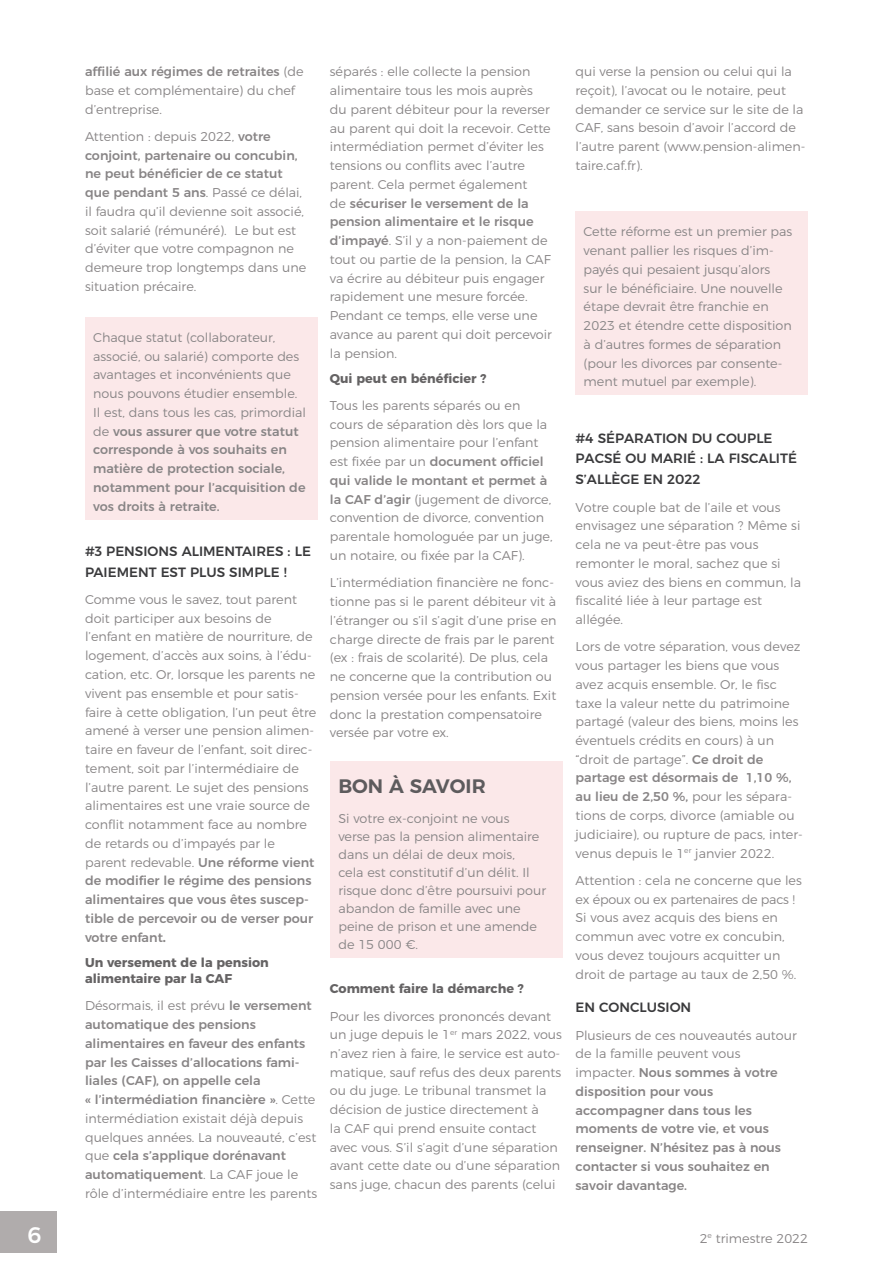
<style>
.page{position:relative;width:893px;height:1263px;background:#fff}
.page>*{position:absolute;margin:0;border:0;box-sizing:border-box;transform-origin:0 0}
.t1{font:500 22.5px "Montserrat";color:#fff}
.Bon_à_savoir_Titre{font:600 19.5px "Montserrat";color:#5d5b5d}
.texte{font:500 13.5px/20.5px "Montserrat";color:#3a3a3c}
.Titre_1{font:500 13.5px/21px "Montserrat";color:#3a3a3c}
.texte-2{font:300 12.75px/18.8px "Montserrat";color:#888586}
.texte-3{font:500 12.75px/18.8px "Montserrat";color:#888586}
.Bon_à_savoir_Texte{font:300 12.75px/18px "Montserrat";color:#888586}
.Titre_1-2{font:300 12.75px/18.8px "Montserrat";color:#888586}
.Titre_2{font:700 12.75px/16.5px "Montserrat";color:#656364}
.s1{font-weight:500}
.s2{font-weight:700}
.s3{font-weight:300}
</style>
<div class="page">
<div style="left:0;top:1210px;width:57px;height:42px;background:#b0acac"></div>
<div style="left:85px;top:317px;width:232px;height:202px;background:#fbe8e9"></div>
<div style="left:575px;top:211px;width:233px;height:184px;background:#fbe8e9"></div>
<div style="left:330px;top:761px;width:232px;height:197px;background:#fbe8e9"></div>
<p class="texte-2" style="left:85px;top:61px;width:220px"><span class="s1">affilié aux régimes de retraites</span> (de base et complémentaire) du chef d’entreprise.</p>
<p class="texte-2" style="left:85px;top:126px;width:223px">Attention : depuis 2022, <span class="s1">votre conjoint, partenaire ou concubin, ne peut bénéficier de ce statut que pendant 5 ans</span>. Passé ce délai, il faudra qu’il devienne soit associé, soit salarié (rémunéré). Le but est d’éviter que votre compagnon ne demeure trop longtemps dans une situation précaire.</p>
<p class="texte-2" style="left:93px;top:327px;width:214px">Chaque statut (collaborateur, associé, ou salarié) comporte des avantages et inconvénients que nous pouvons étudier ensemble.<br>Il est, dans tous les cas, primordial de <span class="s1">vous assurer que votre statut corresponde à vos souhaits en matière de protection sociale, notamment pour l’acquisition de vos droits à retraite.</span></p>
<p class="Titre_1" style="left:85px;top:539px;width:227px">#3 PENSIONS ALIMENTAIRES : LE<br>PAIEMENT EST PLUS SIMPLE !</p>
<p class="texte-2" style="left:85px;top:589px;width:233px">Comme vous le savez, tout parent doit participer aux besoins de l’enfant en matière de nourriture, de logement, d’accès aux soins, à l’édu&shy;cation, etc. Or, lorsque les parents ne vivent pas ensemble et pour satis&shy;faire à cette obligation, l’un peut être amené à verser une pension alimen&shy;taire en faveur de l’enfant, soit direc&shy;tement, soit par l’intermédiaire de l’autre parent. Le sujet des pensions alimentaires est une vraie source de conflit notamment face au nombre de retards ou d’impayés par le parent redevable. <span class="s1">Une réforme vient de modifier le régime des pensions alimentaires que vous êtes suscep&shy;tible de percevoir ou de verser pour votre enfant</span><span class="s2">.</span></p>
<p class="Titre_2" style="left:85px;top:953px;width:185px">Un versement de la pension alimentaire par la CAF</p>
<p class="texte-3" style="left:85px;top:995px;width:234px"><span class="s3">Désormais, il est prévu</span> le versement automatique des pensions alimentaires en faveur des enfants par les Caisses d’allocations fami&shy;liales (CAF), on appelle cela<br>« l’intermédiation financière »<span class="s3">. Cette intermédiation existait déjà depuis quelques années. La nouveauté, c’est que</span> cela s’applique dorénavant automatiquement<span class="s3">. La CAF joue le rôle d’intermédiaire entre les parents</span></p>
<p class="texte-2" style="left:330px;top:61px;width:223px">séparés : elle collecte la pension alimentaire tous les mois auprès du parent débiteur pour la reverser au parent qui doit la recevoir. Cette intermédiation permet d’éviter les tensions ou conflits avec l’autre parent. Cela permet également<br>de <span class="s1">sécuriser le versement de la pension alimentaire et le risque d’impayé</span>. S’il y a non-paiement de tout ou partie de la pension, la CAF va écrire au débiteur puis engager rapidement une mesure forcée.<br>Pendant ce temps, elle verse une avance au parent qui doit percevoir la pension.</p>
<p class="Titre_2" style="left:330px;top:369px;width:158px">Qui peut en bénéficier ?</p>
<p class="texte-2" style="left:330px;top:395px;width:224px">Tous les parents séparés ou en cours de séparation dès lors que la pension alimentaire pour l’enfant est fixée par un <span class="s1">document officiel qui valide le montant et permet à la CAF d’agir</span> (jugement de divorce, convention de divorce, convention parentale homologuée par un juge, un notaire, ou fixée par la CAF).</p>
<p class="texte-2" style="left:330px;top:572px;width:228px">L’intermédiation financière ne fonc&shy;tionne pas si le parent débiteur vit à l’étranger ou s’il s’agit d’une prise en charge directe de frais par le parent (ex : frais de scolarité). De plus, cela ne concerne que la contribution ou pension versée pour les enfants. Exit donc la prestation compensatoire versée par votre ex.</p>
<p class="Bon_à_savoir_Titre" style="left:338px;top:770px;width:149px">BON À SAVOIR</p>
<p class="Bon_à_savoir_Texte" style="left:338px;top:809px;width:209px">Si votre ex-conjoint ne vous<br>verse pas la pension alimentaire dans un délai de deux mois,<br>cela est constitutif d’un délit. Il risque donc d’être poursuivi pour abandon de famille avec une peine de prison et une amende de 15 000 €.</p>
<p class="Titre_2" style="left:330px;top:979px;width:196px">Comment faire la démarche ?</p>
<p class="texte-2" style="left:330px;top:1005px;width:234px">Pour les divorces prononcés devant un juge depuis le 1<sup>er</sup> mars 2022, vous n’avez rien à faire, le service est auto&shy;matique, sauf refus des deux parents ou du juge. Le tribunal transmet la décision de justice directement à<br>la CAF qui prend ensuite contact avec vous. S’il s’agit d’une séparation avant cette date ou d’une séparation sans juge, chacun des parents (celui</p>
<p class="Titre_1-2" style="left:575px;top:61px;width:231px">qui verse la pension ou celui qui la reçoit), l’avocat ou le notaire, peut demander ce service sur le site de la CAF, sans besoin d’avoir l’accord de l’autre parent (www.pension-alimen&shy;taire.caf.fr).</p>
<p class="texte-2" style="left:584px;top:221px;width:210px">Cette réforme est un premier pas venant pallier les risques d’im&shy;payés qui pesaient jusqu’alors<br>sur le bénéficiaire. Une nouvelle étape devrait être franchie en<br>2023 et étendre cette disposition à d’autres formes de séparation (pour les divorces par consente&shy;ment mutuel par exemple).</p>
<p class="texte" style="left:575px;top:427px;width:223px">#4 SÉPARATION DU COUPLE<br>PACSÉ OU MARIÉ : LA FISCALITÉ<br>S’ALLÈGE EN 2022</p>
<p class="texte-2" style="left:575px;top:497px;width:227px">Votre couple bat de l’aile et vous envisagez une séparation ? Même si cela ne va peut-être pas vous remonter le moral, sachez que si vous aviez des biens en commun, la fiscalité liée à leur partage est allégée.</p>
<p class="texte-2" style="left:575px;top:636px;width:229px">Lors de votre séparation, vous devez vous partager les biens que vous avez acquis ensemble. Or, le fisc taxe la valeur nette du patrimoine partagé (valeur des biens, moins les éventuels crédits en cours) à un “droit de partage”. <span class="s1">Ce droit de partage est désormais de 1,10 %, au lieu de 2,50 %,</span> pour les sépara&shy;tions de corps, divorce (amiable ou judiciaire), ou rupture de pacs, inter&shy;venus depuis le 1<sup>er</sup> janvier 2022.</p>
<p class="texte-2" style="left:575px;top:870px;width:228px">Attention : cela ne concerne que les ex époux ou ex partenaires de pacs !<br>Si vous avez acquis des biens en commun avec votre ex concubin, vous devez toujours acquitter un droit de partage au taux de 2,50 %.</p>
<p class="texte" style="left:575px;top:996px;width:117px">EN CONCLUSION</p>
<p class="texte-3" style="left:575px;top:1025px;width:223px"><span class="s3">Plusieurs de ces nouveautés autour de la famille peuvent vous impacter.</span> Nous sommes à votre disposition pour vous accompagner dans tous les moments de votre vie, et vous renseigner. N’hésitez pas à nous contacter si vous souhaitez en savoir davantage.</p>
<h1 class="t1" style="left:28px;top:1217px;width:15px">6</h1>
<p class="texte-2" style="left:700px;top:1227px;width:110px">2<sup>e</sup> trimestre 2022</p>
</div>
